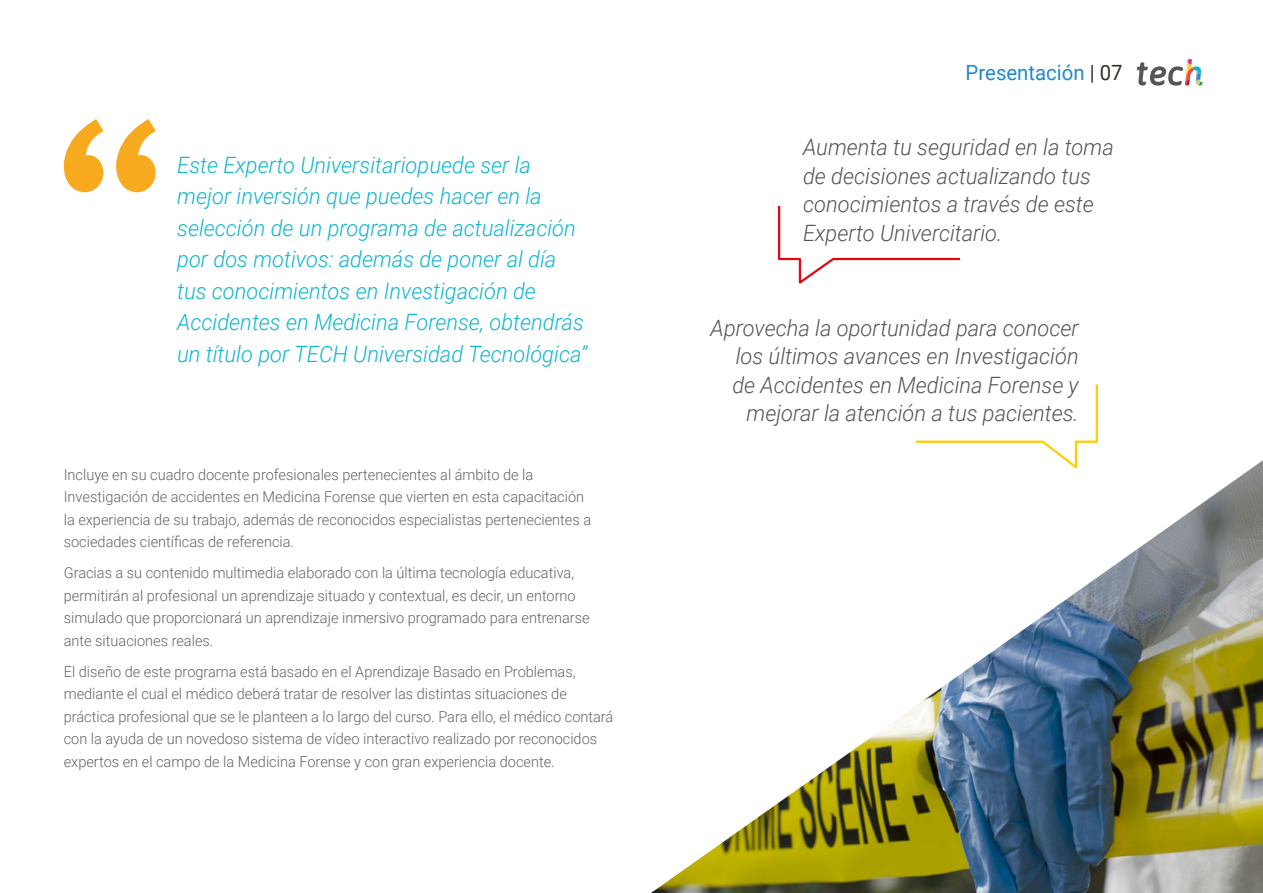
<style>
.page{position:relative;width:1263px;height:893px;background:#fff}
.page>*{position:absolute;margin:0;border:0;box-sizing:border-box;transform-origin:0 0}
.t1{font:italic 300 22.5px/31.5px "Roboto";color:#0fb6cf}
.t2{font:italic 300 22.5px/28.5px "Roboto";color:#52555b;text-align:right}
.t3{font:21px "Roboto";color:#2488c9}
.t4{font:300 15px/22.5px "Roboto";color:#61646a}
.s1{color:#312e20}
</style>
<div class="page">
<svg style="left:64px;top:119px;width:92px;height:73px"></svg>
<svg style="left:915px;top:384px;width:183px;height:76px"></svg>
<img style="left:651px;top:460px;width:612px;height:433px">
<svg style="left:778px;top:206px;width:183px;height:78px"></svg>
<svg style="left:1137px;top:59px;width:65px;height:27px"></svg>
<p class="t1" style="left:177px;top:148px;width:411px">Este Experto Universitariopuede ser la mejor inversión que puedes hacer en la selección de un programa de actualización por dos motivos: además de poner al día tus conocimientos en Investigación de Accidentes en Medicina Forense, obtendrás un título por TECH Universidad Tecnológica”</p>
<p class="t4" style="left:64px;top:462px;width:529px">Incluye en su cuadro docente profesionales pertenecientes al ámbito de la Investigación de accidentes en Medicina Forense que vierten en esta capacitación la experiencia de su trabajo, además de reconocidos especialistas pertenecientes a sociedades científicas de referencia.</p>
<p class="t4" style="left:64px;top:561px;width:527px">Gracias a su contenido multimedia elaborado con la última tecnología educativa, permitirán al profesional un aprendizaje situado y contextual, es decir, un entorno simulado que proporcionará un aprendizaje inmersivo programado para entrenarse ante situaciones reales.</p>
<p class="t4" style="left:64px;top:659px;width:551px">El diseño de este programa está basado en el Aprendizaje Basado en Problemas, mediante el cual el médico deberá tratar de resolver las distintas situaciones de práctica profesional que se le planteen a lo largo del curso. Para ello, el médico contará con la ayuda de un novedoso sistema de vídeo interactivo realizado por reconocidos expertos en el campo de la Medicina Forense y con gran experiencia docente.</p>
<h2 class="t3" style="left:966px;top:57px;width:159px">Presentación <span class="s1">| 07</span></h2>
<h1 class="t2" style="left:803px;top:132px;width:312px;text-align:left">Aumenta tu seguridad en la toma de decisiones actualizando tus conocimientos a través de este<br>Experto Univercitario.</h1>
<h1 class="t2" style="left:711px;top:313px;width:370px">Aprovecha la oportunidad para conocer los últimos avances en Investigación de Accidentes en Medicina Forense y mejorar la atención a tus pacientes.</h1>
</div>
